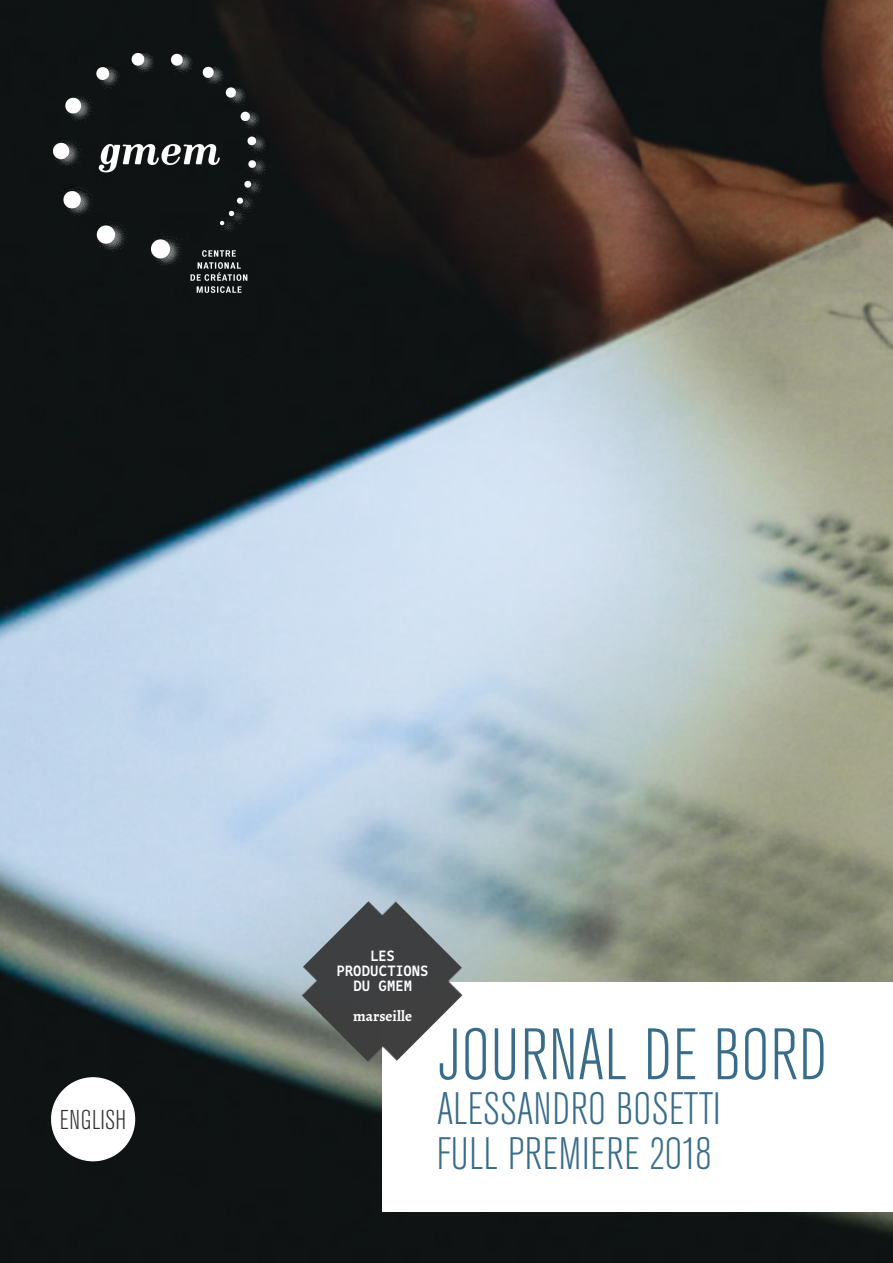
<style>
.page{position:relative;width:893px;height:1263px;background:#fff}
.page>*{position:absolute;margin:0;border:0;box-sizing:border-box;transform-origin:0 0}
.t1{font:300 condensed 72px "Akzidenz Grotesk BE";letter-spacing:.01em;color:#396c89}
.t2{font:300 condensed 45px/45px "Akzidenz Grotesk BE";letter-spacing:.01em;color:#396c89}
.t3{font:300 condensed 27px "Akzidenz Grotesk BE";color:#312f30}
.t4{font:700 15px/15px "Comb Pro";color:#fff;text-align:center}
.t5{font:700 15px "Alegreya";color:#fff}
</style>
<div class="page">
<img style="left:0;top:0;width:893px;height:1263px">
<img style="left:53px;top:53px;width:212px;height:243px">
<div style="left:383px;top:982px;width:510px;height:230px;background:#fff"></div>
<img style="left:288px;top:888px;width:188px;height:188px">
<div style="left:52px;top:1078px;width:82px;height:82px;background:#fff;border-radius:50%"></div>
<div style="left:51px;top:1077px;width:84px;height:84px;border:2px solid #fff;border-radius:50%"></div>
<p class="t3" style="left:60px;top:1105px;width:68px">ENGLISH</p>
<p class="t4" style="left:337px;top:947px;width:93px">LES<br>PRODUCTIONS<br>DU GMEM</p>
<p class="t5" style="left:353px;top:1006px;width:60px">marseille</p>
<h1 class="t1" style="left:437px;top:1016px;width:392px">JOURNAL DE BORD</h1>
<p class="t2" style="left:437px;top:1087px;width:286px">ALESSANDRO BOSETTI<br>FULL PREMIERE 2018</p>
</div>
